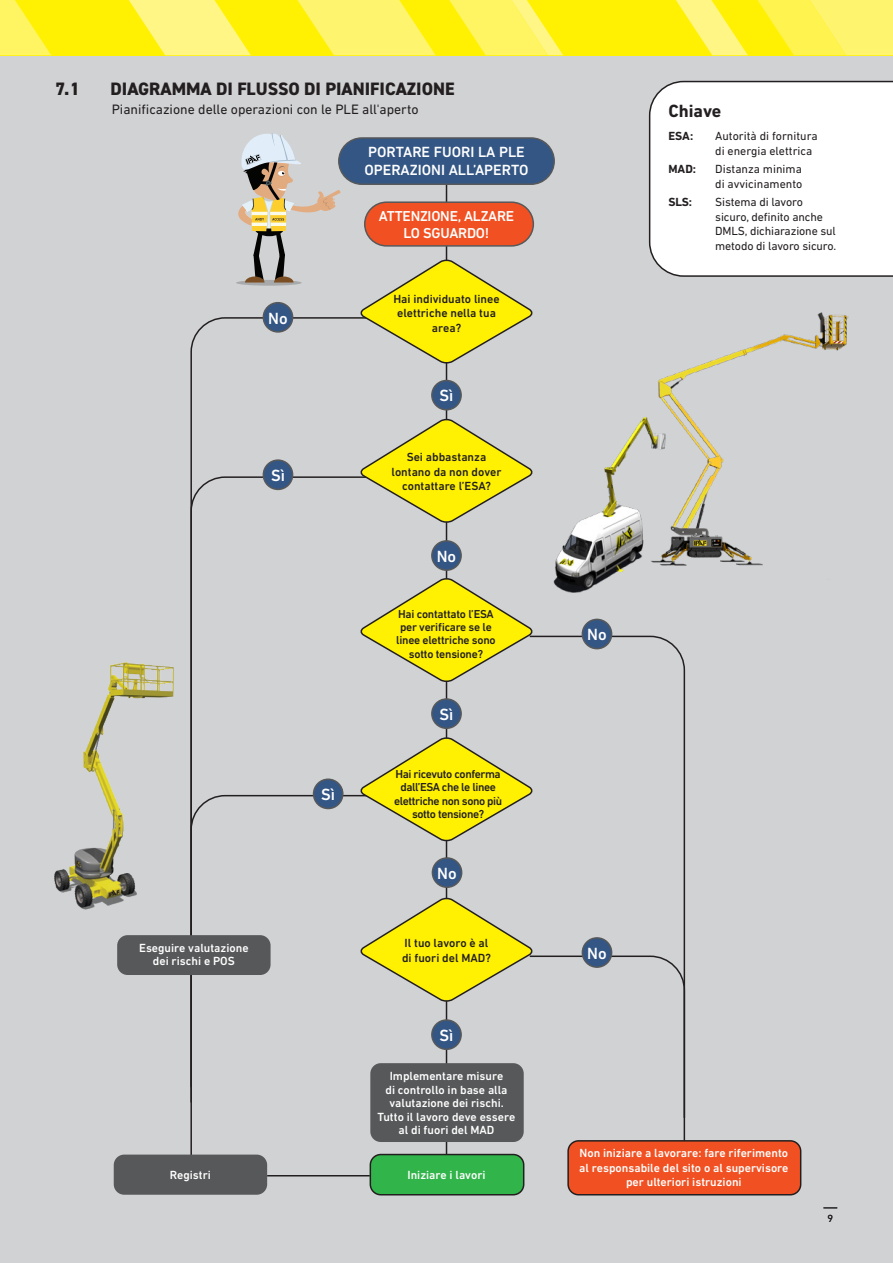
<style>
.page{position:relative;width:893px;height:1263px;background:#fff}
.page>*{position:absolute;margin:0;border:0;box-sizing:border-box;transform-origin:0 0}
.TOC_Subtitle{font:800 18px "DIN2014";color:#231f20}
.Body{font:700 18px "DIN Next LT Pro";color:#231f20}
.t1{font:500 16.5px "DIN Next LT Pro";color:#fff}
.t2{font:500 15px "DIN Next LT Pro";color:#fff}
.t3{font:500 14.7px/16.5px "DIN Next LT Pro";letter-spacing:-.015em;color:#fff;text-align:center}
.Body-2{font:13.8px "DIN Next LT Pro";color:#231f20}
.t4{font:500 12px/13.5px "DIN Next LT Pro";color:#fff;text-align:center}
.Body-3{font:12px/14.4px "DIN Next LT Pro";letter-spacing:-.01em;color:#231f20}
.t5{font:500 12px/14.4px "DIN Next LT Pro";color:#231f20;text-align:center}
.Body-4{font:700 12px "DIN Next LT Pro";letter-spacing:-.005em;color:#231f20}
.t6{font:500 11.7px/13.2px "DIN Next LT Pro";letter-spacing:-.035em;color:#231f20;text-align:center}
.t7{font:10.5px "DIN Next LT Pro";color:#231f20}
</style>
<div class="page">
<div style="left:0;top:55px;width:893px;height:1208px;background:#d1d2d4"></div>
<div style="left:649px;top:81px;width:244px;height:196px;background:#fff"></div>
<svg style="left:535px;top:635px;width:151px;height:261px"></svg>
<svg style="left:190px;top:316px;width:253px;height:773px"></svg>
<hr style="left:446px;top:157px;width:1px;height:1013px;background:#231f20">
<div style="left:339px;top:138px;width:215px;height:46px;background:#335685;border-radius:23px"></div>
<div style="left:338px;top:137px;width:217px;height:48px;border:2px solid #57585a;border-radius:23px"></div>
<svg style="left:236px;top:280px;width:66px;height:6px"></svg>
<svg style="left:238px;top:133px;width:102px;height:149px"></svg>
<svg style="left:360px;top:258px;width:173px;height:107px"></svg>
<img style="left:54px;top:642px;width:144px;height:278px">
<img style="left:553px;top:417px;width:91px;height:175px">
<div style="left:365px;top:202px;width:168px;height:44px;background:#f15122;border-radius:22px"></div>
<div style="left:364px;top:201px;width:170px;height:46px;border:2px solid #57585a;border-radius:22px"></div>
<svg style="left:360px;top:576px;width:175px;height:108px"></svg>
<svg style="left:360px;top:735px;width:173px;height:108px"></svg>
<svg style="left:360px;top:896px;width:326px;height:260px"></svg>
<div style="left:370px;top:1063px;width:154px;height:79px;background:#57585a;border-radius:10px"></div>
<svg style="left:360px;top:417px;width:173px;height:108px"></svg>
<div style="left:370px;top:1154px;width:154px;height:41px;background:#31b44a;border-radius:10px"></div>
<div style="left:370px;top:1154px;width:154px;height:41px;border:2px solid #231f20;border-radius:10px"></div>
<div style="left:114px;top:1154px;width:153px;height:41px;background:#57585a;border-radius:10px"></div>
<div style="left:568px;top:1141px;width:233px;height:54px;background:#f15122;border-radius:10px"></div>
<div style="left:567px;top:1140px;width:234px;height:55px;border:2px solid #231f20;border-radius:10px"></div>
<div style="left:314px;top:779px;width:29px;height:29px;background:#335685;border-radius:50%"></div>
<div style="left:313px;top:778px;width:31px;height:31px;border:2px solid #57585a;border-radius:50%"></div>
<div style="left:432px;top:699px;width:29px;height:29px;background:#335685;border-radius:50%"></div>
<div style="left:431px;top:698px;width:31px;height:31px;border:2px solid #57585a;border-radius:50%"></div>
<div style="left:432px;top:541px;width:29px;height:29px;background:#335685;border-radius:50%"></div>
<div style="left:431px;top:540px;width:31px;height:31px;border:2px solid #57585a;border-radius:50%"></div>
<div style="left:432px;top:380px;width:29px;height:30px;background:#335685;border-radius:50%"></div>
<div style="left:431px;top:380px;width:31px;height:30px;border:2px solid #57585a;border-radius:50%"></div>
<div style="left:263px;top:303px;width:30px;height:29px;background:#335685;border-radius:50%"></div>
<div style="left:263px;top:302px;width:30px;height:31px;border:2px solid #57585a;border-radius:50%"></div>
<div style="left:432px;top:858px;width:30px;height:29px;background:#335685;border-radius:50%"></div>
<div style="left:432px;top:857px;width:30px;height:31px;border:2px solid #57585a;border-radius:50%"></div>
<div style="left:263px;top:460px;width:30px;height:29px;background:#335685;border-radius:50%"></div>
<div style="left:263px;top:459px;width:30px;height:31px;border:2px solid #57585a;border-radius:50%"></div>
<div style="left:582px;top:938px;width:30px;height:29px;background:#335685;border-radius:50%"></div>
<div style="left:582px;top:937px;width:30px;height:31px;border:2px solid #57585a;border-radius:50%"></div>
<div style="left:582px;top:619px;width:30px;height:30px;background:#335685;border-radius:50%"></div>
<div style="left:582px;top:619px;width:30px;height:30px;border:2px solid #57585a;border-radius:50%"></div>
<div style="left:117px;top:935px;width:154px;height:40px;background:#57585a;border-radius:10px"></div>
<img style="left:644px;top:312px;width:205px;height:254px">
<hr style="left:267px;top:1175px;width:103px;height:1px;background:#231f20">
<svg style="left:823px;top:1207px;width:14px;height:1px"></svg>
<div style="left:0;top:0;width:893px;height:55px;background:#fff101"></div>
<svg style="left:0;top:0;width:51px;height:55px"></svg>
<svg style="left:129px;top:0;width:122px;height:55px"></svg>
<svg style="left:676px;top:0;width:217px;height:55px"></svg>
<svg style="left:297px;top:0;width:266px;height:55px"></svg>
<p class="TOC_Subtitle" style="left:55px;top:77px;width:26px">7.1</p>
<p class="TOC_Subtitle" style="left:111px;top:77px;width:345px">DIAGRAMMA DI FLUSSO DI PIANIFICAZIONE</p>
<p class="Body-2" style="left:112px;top:101px;width:308px">Pianificazione delle operazioni con le PLE all'aperto</p>
<p class="t2" style="left:368px;top:143px;width:158px">PORTARE FUORI LA PLE</p>
<p class="t2" style="left:364px;top:161px;width:166px">OPERAZIONI ALL’APERTO</p>
<p class="t1" style="left:268px;top:308px;width:21px">No</p>
<p class="t1" style="left:271px;top:466px;width:15px">Sì</p>
<p class="t4" style="left:139px;top:941px;width:111px">Eseguire valutazione dei rischi e POS</p>
<p class="t1" style="left:321px;top:785px;width:15px">Sì</p>
<p class="t3" style="left:379px;top:208px;width:137px">ATTENZIONE, ALZARE<br>LO SGUARDO!</p>
<p class="t5" style="left:393px;top:291px;width:108px">Hai individuato linee elettriche nella tua area?</p>
<p class="t1" style="left:439px;top:386px;width:15px">Sì</p>
<p class="t5" style="left:391px;top:450px;width:111px">Sei abbastanza lontano da non dover contattare l’ESA?</p>
<p class="t1" style="left:437px;top:547px;width:21px">No</p>
<p class="t6" style="left:396px;top:607px;width:101px">Hai contattato l’ESA per verificare se le linee elettriche sono sotto tensione?</p>
<p class="t1" style="left:439px;top:705px;width:15px">Sì</p>
<p class="t6" style="left:394px;top:767px;width:110px">Hai ricevuto conferma dall’ESA che le linee elettriche non sono più sotto tensione?</p>
<p class="t1" style="left:437px;top:864px;width:21px">No</p>
<p class="t5" style="left:402px;top:936px;width:90px;text-align:left">Il tuo lavoro è al di fuori del MAD?</p>
<p class="t1" style="left:439px;top:1026px;width:15px">Sì</p>
<p class="t4" style="left:378px;top:1069px;width:139px">Implementare misure<br>di controllo in base alla valutazione dei rischi.<br>Tutto il lavoro deve essere al di fuori del MAD</p>
<p class="t4" style="left:170px;top:1168px;width:43px">Registri</p>
<p class="t4" style="left:407px;top:1168px;width:80px">Iniziare i lavori</p>
<p class="Body" style="left:668px;top:101px;width:54px">Chiave</p>
<p class="Body-4" style="left:668px;top:129px;width:26px">ESA:</p>
<p class="Body-3" style="left:715px;top:129px;width:104px">Autorità di fornitura di energia elettrica</p>
<p class="Body-4" style="left:668px;top:162px;width:29px">MAD:</p>
<p class="Body-3" style="left:715px;top:162px;width:89px">Distanza minima di avvicinamento</p>
<p class="Body-4" style="left:668px;top:195px;width:25px">SLS:</p>
<p class="Body-3" style="left:715px;top:195px;width:123px">Sistema di lavoro sicuro, definito anche<br>DMLS, dichiarazione sul metodo di lavoro sicuro.</p>
<p class="t1" style="left:587px;top:625px;width:21px">No</p>
<p class="t1" style="left:587px;top:943px;width:21px">No</p>
<p class="t4" style="left:579px;top:1146px;width:211px;line-height:14.4px">Non iniziare a lavorare: fare riferimento al responsabile del sito o al supervisore per ulteriori istruzioni</p>
<p class="t7" style="left:827px;top:1212px;width:7px">9</p>
</div>
